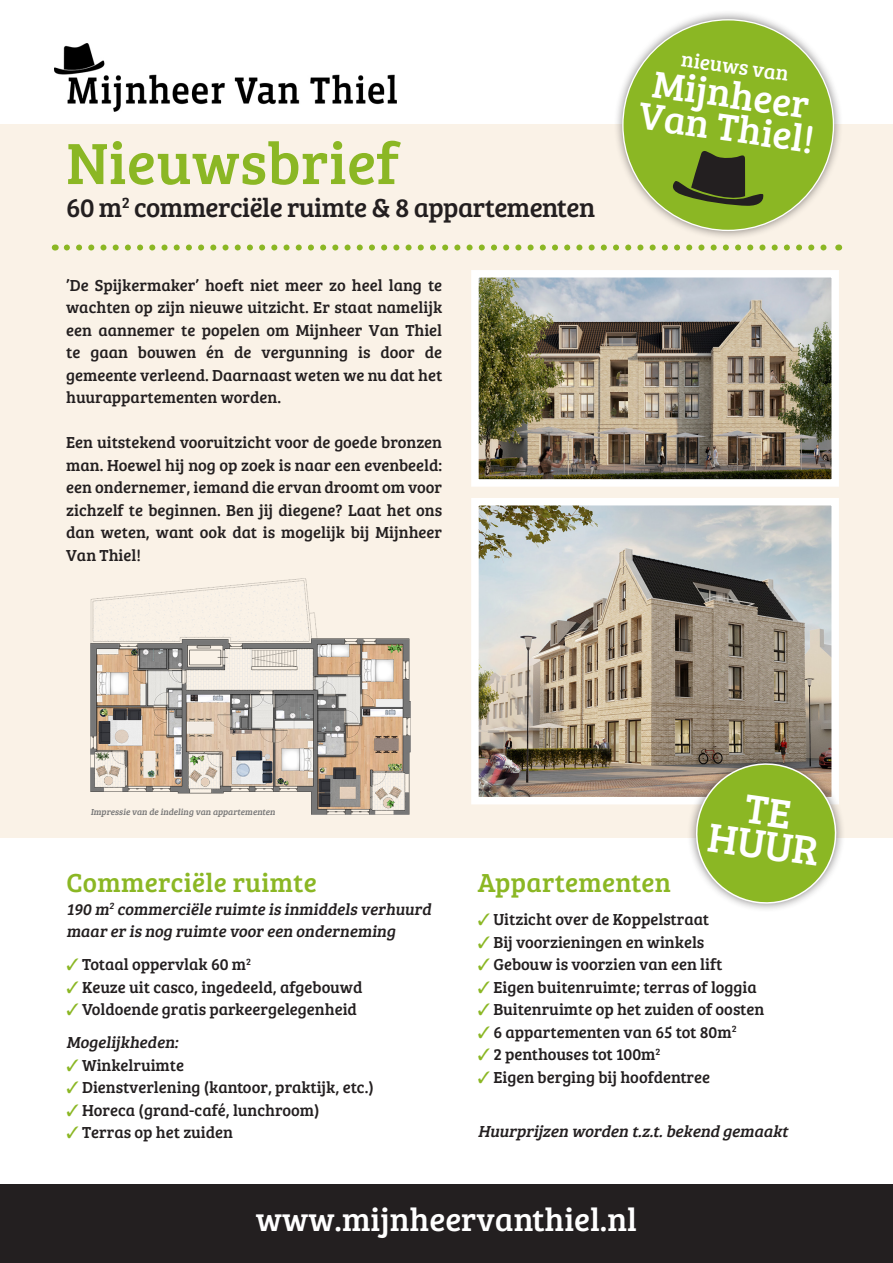
<style>
.page{position:relative;width:893px;height:1263px;background:#fff}
.page>*{position:absolute;margin:0;border:0;box-sizing:border-box;transform-origin:0 0}
.t1{font:60px "Bree Serif";letter-spacing:.005em;color:#8bb724}
.t2{font:42px "Bree Serif";color:#fff}
.t3{font:39px "Bree Serif";color:#fff}
.t4{font:33px "Bree Serif";color:#fff}
.t5{font:27px "Bree Serif";letter-spacing:-.02em;color:#231f20}
.t6{font:27px "Bree Serif";letter-spacing:.01em;color:#8bb724}
.t7{font:21px "Bree Serif";color:#fff}
.t8{font:16.5px/22.5px "Bree Serif";color:#231f20;text-align:justify}
.t9{font:italic 16.5px "Bree Serif";color:#231f20}
.t10{font:9px "Bree Serif";color:#777}
.s1{color:#8bb724}
</style>
<div class="page">
<div style="left:0;top:1184px;width:893px;height:79px;background:#231f20"></div>
<div style="left:0;top:125px;width:893px;height:713px;background:#faf2e7"></div>
<svg style="left:67px;top:244px;width:760px;height:6px"></svg>
<img style="left:480px;top:279px;width:350px;height:199px">
<div style="left:471px;top:270px;width:368px;height:217px;border:8px solid #fff"></div>
<img style="left:480px;top:507px;width:350px;height:288px">
<div style="left:471px;top:498px;width:368px;height:306px;border:8px solid #fff"></div>
<div style="left:613px;top:10px;width:230px;height:230px;background:#231f20;opacity:.55"></div>
<div style="left:623px;top:20px;width:210px;height:210px;background:#8bb724;border-radius:50%"></div>
<div style="left:687px;top:754px;width:158px;height:159px;background:#231f20;opacity:.55"></div>
<img style="left:54px;top:44px;width:342px;height:67px">
<img style="left:90px;top:578px;width:321px;height:237px">
<svg style="left:672px;top:151px;width:92px;height:55px"></svg>
<svg style="left:690px;top:758px;width:152px;height:149px;background:#a2bc5a"></svg>
<p class="t1" style="left:66px;top:119px;width:334px">Nieuwsbrief</p>
<p class="t5" style="left:66px;top:188px;width:530px">60 m<sup>2</sup> commerciële ruimte &amp; 8 appartementen</p>
<p class="t8" style="left:66px;top:273px;width:378px">’De Spijkermaker’ hoeft niet meer zo heel lang te wachten op zijn nieuwe uitzicht. Er staat namelijk een aannemer te popelen om Mijnheer Van Thiel te gaan bouwen én de vergunning is door de gemeente verleend. Daarnaast weten we nu dat het huurappartementen worden.</p>
<p class="t8" style="left:66px;top:430px;width:378px">Een uitstekend vooruitzicht voor de goede bronzen man. Hoewel hij nog op zoek is naar een evenbeeld: een ondernemer, iemand die ervan droomt om voor zichzelf te beginnen. Ben jij diegene? Laat het ons dan weten, want ook dat is mogelijk bij Mijnheer Van Thiel!</p>
<p class="t7" style="left:684px;top:44px;width:109px;rotate:8deg">nieuws van</p>
<p class="t3" style="left:657px;top:55px;width:159px;rotate:8deg">Mijnheer</p>
<p class="t3" style="left:643px;top:87px;width:178px;rotate:8deg">Van Thiel!</p>
<p class="t10" style="left:91px;top:805px;width:188px">Impressie van de indeling van appartementen</p>
<p class="t2" style="left:712px;top:806px;width:113px;rotate:8deg">HUUR</p>
<p class="t6" style="left:66px;top:863px;width:252px">Commerciële ruimte</p>
<p class="t8" style="left:66px;top:897px;width:370px">190 m<sup>2</sup> commerciële ruimte is inmiddels verhuurd maar er is nog ruimte voor een onderneming</p>
<p class="t8" style="left:66px;top:952px;width:186px"><span class="s1">✓</span> Totaal oppervlak 60 m<sup>2</sup></p>
<p class="t8" style="left:66px;top:975px;width:298px"><span class="s1">✓</span> Keuze uit casco, ingedeeld, afgebouwd</p>
<p class="t8" style="left:66px;top:997px;width:292px"><span class="s1">✓</span> Voldoende gratis parkeergelegenheid</p>
<p class="t8" style="left:66px;top:1030px;width:117px">Mogelij kheden:</p>
<p class="t8" style="left:66px;top:1053px;width:119px"><span class="s1">✓</span> Winkelruimte</p>
<p class="t8" style="left:66px;top:1075px;width:309px"><span class="s1">✓</span> Dienstverlening (kantoor, praktijk, etc.)</p>
<p class="t8" style="left:66px;top:1098px;width:255px"><span class="s1">✓</span> Horeca (grand-café, lunchroom)</p>
<p class="t8" style="left:66px;top:1120px;width:168px"><span class="s1">✓</span> Terras op het zuiden</p>
<p class="t6" style="left:478px;top:863px;width:195px">Appartementen</p>
<p class="t8" style="left:478px;top:907px;width:233px"><span class="s1">✓</span> Uitzicht over de Koppelstraat</p>
<p class="t8" style="left:478px;top:930px;width:228px"><span class="s1">✓</span> Bij voorzieningen en winkels</p>
<p class="t8" style="left:478px;top:952px;width:246px"><span class="s1">✓</span> Gebouw is voorzien van een lift</p>
<p class="t8" style="left:478px;top:975px;width:281px"><span class="s1">✓</span> Eigen buitenruimte; terras of loggia</p>
<p class="t8" style="left:478px;top:997px;width:288px"><span class="s1">✓</span> Buitenruimte op het zuiden of oosten</p>
<p class="t8" style="left:478px;top:1020px;width:260px"><span class="s1">✓</span> 6 appartementen van 65 tot 80m<sup>2</sup></p>
<p class="t8" style="left:478px;top:1042px;width:184px"><span class="s1">✓</span> 2 penthouses tot 100m<sup>2</sup></p>
<p class="t8" style="left:478px;top:1065px;width:234px"><span class="s1">✓</span> Eigen berging bij hoofdentree</p>
<p class="t9" style="left:478px;top:1119px;width:316px">Huurprijzen worden t.z.t.bekend gemaakt</p>
<p class="t4" style="left:256px;top:1195px;width:383px">www.mijnheervanthiel.nl</p>
</div>
